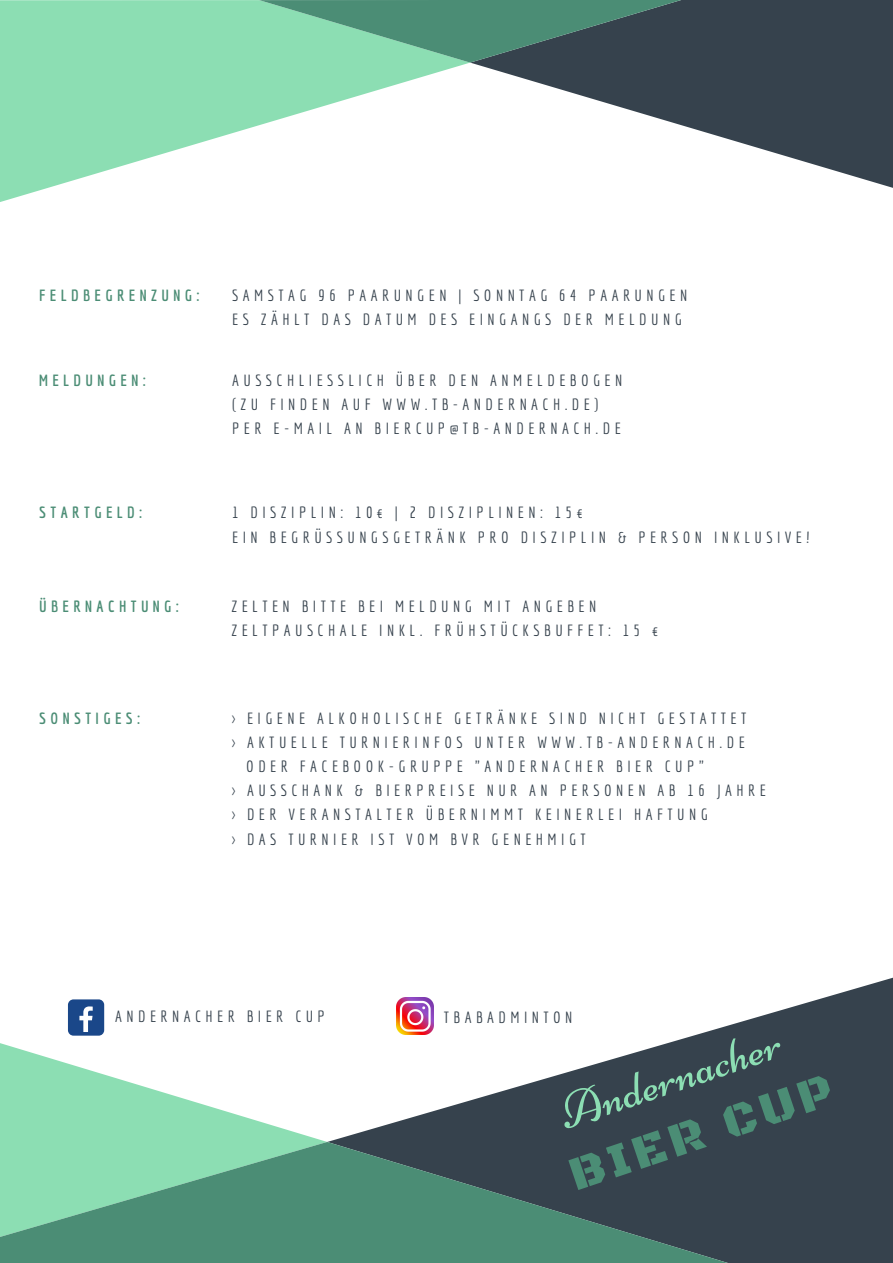
<style>
.page{position:relative;width:893px;height:1263px;background:#fff}
.page>*{position:absolute;margin:0;border:0;box-sizing:border-box;transform-origin:0 0}
.t1{font:48.3px "Niconne";color:#8cdeb3}
.t2{font:48.3px "Black Ops One";color:#4b8d75}
.t3{font:15.83px "Economica";letter-spacing:.28em;color:#36424d}
.t4{font:700 15.83px "Economica";letter-spacing:.28em;color:#4b8d75}
</style>
<div class="page">
<svg style="left:0;top:0;width:469px;height:202px;fill:#8cdeb3"></svg>
<svg style="left:472px;top:0;width:421px;height:188px;fill:#36424d"></svg>
<svg style="left:259px;top:0;width:422px;height:63px;background:#568f7b"></svg>
<svg style="left:337px;top:977px;width:556px;height:286px;fill:#36424d"></svg>
<svg style="left:0;top:1000px;width:317px;height:139px"></svg>
<svg style="left:0;top:1139px;width:760px;height:124px;background:#508373"></svg>
<div style="left:68px;top:999px;width:36px;height:37px;background:#1a4789;border-radius:6px"></div>
<svg style="left:79px;top:1006px;width:14px;height:26px"></svg>
<img style="left:396px;top:997px;width:37px;height:37px">
<p class="t4" style="left:39px;top:286px;width:162px">FELDBEGRENZUNG:</p>
<p class="t3" style="left:232px;top:286px;width:457px">SAMSTAG 96 PAARUNGEN | SONNTAG 64 PAARUNGEN</p>
<p class="t3" style="left:232px;top:310px;width:451px">ES ZÄHLT DAS DATUM DES EINGANGS DER MELDUNG</p>
<p class="t4" style="left:39px;top:371px;width:108px">MELDUNGEN:</p>
<p class="t3" style="left:232px;top:371px;width:392px">AUSSCHLIESSLICH ÜBER DEN ANMELDEBOGEN</p>
<p class="t3" style="left:232px;top:395px;width:368px">(ZU FINDEN AUF WWW.TB-ANDERNACH.DE)</p>
<p class="t3" style="left:232px;top:419px;width:390px">PER E-MAIL AN BIERCUP@TB-ANDERNACH.DE</p>
<p class="t4" style="left:39px;top:503px;width:105px">STARTGELD:</p>
<p class="t3" style="left:232px;top:503px;width:352px">1 DISZIPLIN: 10€ | 2 DISZIPLINEN: 15€</p>
<p class="t3" style="left:232px;top:528px;width:578px">EIN BEGRÜSSUNGSGETRÄNK PRO DISZIPLIN &amp; PERSON INKLUSIVE!</p>
<p class="t4" style="left:39px;top:597px;width:141px">ÜBERNACHTUNG:</p>
<p class="t3" style="left:231px;top:597px;width:366px">ZELTEN BITTE BEI MELDUNG MIT ANGEBEN</p>
<p class="t3" style="left:231px;top:621px;width:428px">ZELTPAUSCHALE INKL. FRÜHSTÜCKSBUFFET: 15 €</p>
<p class="t4" style="left:39px;top:709px;width:103px">SONSTIGES:</p>
<p class="t3" style="left:231px;top:709px;width:516px">&gt; EIGENE ALKOHOLISCHE GETRÄNKE SIND NICHT GESTATTET</p>
<p class="t3" style="left:231px;top:733px;width:515px">&gt; AKTUELLE TURNIERINFOS UNTER WWW.TB-ANDERNACH.DE</p>
<p class="t3" style="left:246px;top:757px;width:459px">ODER FACEBOOK-GRUPPE "ANDERNACHER BIER CUP"</p>
<p class="t3" style="left:231px;top:781px;width:536px">&gt; AUSSCHANK &amp; BIERPREISE NUR AN PERSONEN AB 16 JAHRE</p>
<p class="t3" style="left:231px;top:805px;width:478px">&gt; DER VERANSTALTER ÜBERNIMMT KEINERLEI HAFTUNG</p>
<p class="t3" style="left:231px;top:829px;width:356px">&gt; DAS TURNIER IST VOM BVR GENEHMIGT</p>
<p class="t3" style="left:115px;top:1006px;width:211px">ANDERNACHER BIER CUP</p>
<p class="t3" style="left:444px;top:1008px;width:130px">TBABADMINTON</p>
<p class="t1" style="left:552px;top:1087px;width:232px;rotate:-19deg">Andernacher</p>
<p class="t2" style="left:561px;top:1150px;width:276px;rotate:-19deg">BIER CUP</p>
</div>
